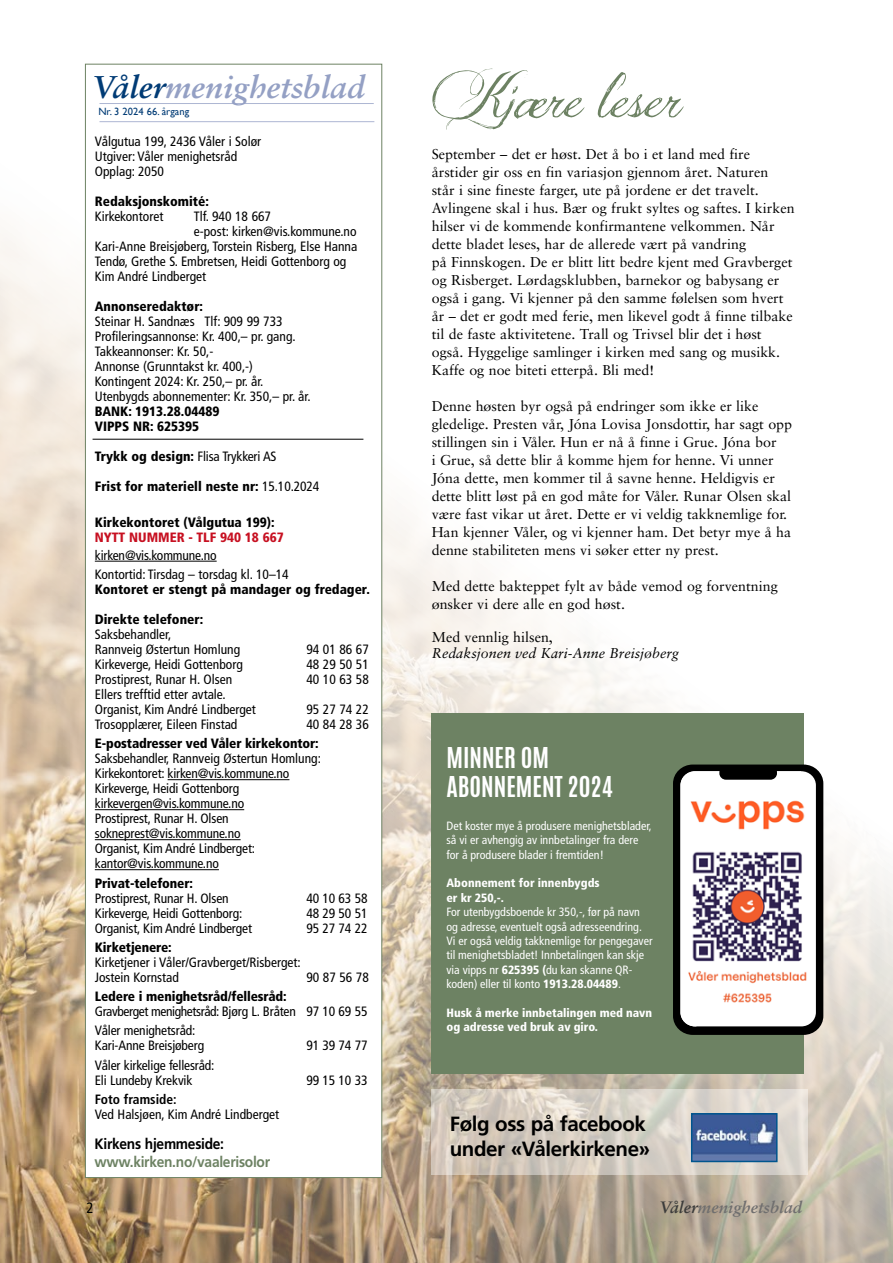
<style>
.page{position:relative;width:893px;height:1263px;background:#fff}
.page>*{position:absolute;margin:0;border:0;box-sizing:border-box;transform-origin:0 0}
.t1{font:54px "Jellyka Delicious Cake";color:#6d8263}
.t2{font:italic 700 31.5px "Sabon LT Std";color:#94a0c4}
.t3{font:700 24px/28.8px "Antonio";color:#fff}
.t4{font:700 20.55px/24.8px "Frutiger LT Std";letter-spacing:-.02em;color:#000}
.t5{font:italic 700 16.5px "Sabon LT Std";color:#706f6f}
.t6{font:700 15px "Frutiger LT Std";letter-spacing:-.02em;color:#6d8263;scale:.92 1}
.t7{font:700 15px "Frutiger LT Std";letter-spacing:-.02em;color:#000;scale:.92 1}
.t8{font:condensed 15px "Frutiger LT Std";color:#000}
.t9{font:14.25px/18px "Sabon LT Pro";color:#000}
.t10{font:italic 14.25px "Sabon LT Std";color:#000}
.t11{font:14.25px "Sabon LT Std";color:#000}
.t12{font:condensed 13.5px/15px "Frutiger LT Std";color:#000}
.t13{font:900 condensed 13.5px/15px "Frutiger LT Std";color:#000}
.t14{font:900 condensed 13.5px "Frutiger LT Std";color:#c71021}
.t15{font:700 condensed 13.5px "Frutiger LT Std";color:#000}
.t16{font:condensed 12px/14.4px "Frutiger LT Std";color:#fff}
.t17{font:900 condensed 12px/14.4px "Frutiger LT Std";color:#fff}
.t18{font:10.5px "Gill Sans";color:#003b75}
.s1{color:#003b75}
.s2{font-weight:900}
.s3{font-weight:400}
.s4{color:#3c3c3b}
</style>
<div class="page">
<img style="left:0;top:63px;width:893px;height:1200px">
<div style="left:85px;top:64px;width:297px;height:1114px;background:#fff;border:1px solid #6d8263"></div>
<hr style="left:99px;top:103px;width:275px;height:1px;background:#adb6d3">
<hr style="left:99px;top:121px;width:275px;height:1px;background:#adb6d3">
<hr style="left:95px;top:561px;width:122px;height:1px;background:#000">
<hr style="left:168px;top:779px;width:121px;height:1px;background:#000">
<hr style="left:95px;top:809px;width:149px;height:1px;background:#000">
<hr style="left:95px;top:839px;width:146px;height:1px;background:#000">
<hr style="left:95px;top:869px;width:124px;height:1px;background:#000">
<hr style="left:93px;top:439px;width:270px;height:1px;background:#000">
<svg style="left:431px;top:1090px;width:376px;height:85px;background:#d7cfc5"></svg>
<img style="left:694px;top:1116px;width:81px;height:43px">
<div style="left:691px;top:1113px;width:87px;height:49px;border:2px solid #00558e"></div>
<div style="left:431px;top:713px;width:372px;height:361px;background:#6d8263"></div>
<div style="left:673px;top:764px;width:150px;height:271px;background:#000;border-radius:19px"></div>
<div style="left:680px;top:771px;width:136px;height:255px;background:#fff;border-radius:14px"></div>
<svg style="left:680px;top:771px;width:121px;height:255px"></svg>
<div style="left:719px;top:766px;width:58px;height:14px;background:#000;border-radius:6px"></div>
<img style="left:686px;top:792px;width:121px;height:217px">
<h2 class="t2" style="left:93px;top:68px;width:273px"><span class="s1">Våler</span>menighetsblad</h2>
<p class="t12" style="left:95px;top:134px;width:168px">Vålgutua 199, 2436 Våler i Solør<br>Utgiver: Våler menighetsråd<br>Opplag: 2050</p>
<p class="t13" style="left:95px;top:194px;width:116px">Redaksjonskomité:</p>
<p class="t12" style="left:95px;top:209px;width:70px">Kirkekontoret</p>
<p class="t12" style="left:194px;top:209px;width:79px">Tlf. 940 18 667</p>
<p class="t12" style="left:194px;top:224px;width:164px">e-post: kirken@vis.kommune.no</p>
<p class="t12" style="left:95px;top:239px;width:264px">Kari-Anne Breisjøberg, Torstein Risberg, Else Hanna</p>
<p class="t12" style="left:95px;top:254px;width:253px">Tendø, Grethe S. Embretsen, Heidi Gottenborg og</p>
<p class="t12" style="left:95px;top:269px;width:113px">Kim André Lindberget</p>
<p class="t13" style="left:95px;top:299px;width:110px">Annonseredaktør:</p>
<p class="t12" style="left:95px;top:314px;width:217px">Steinar H. Sandnæs Tlf: 909 99 733<br>Profileringsannonse: Kr. 400,– pr. gang.<br>Takkeannonser: Kr. 50,-<br>Annonse (Grunntakst kr. 400,-)<br>Kontingent 2024: Kr. 250,– pr. år.<br>Utenbygds abonnementer: Kr. 350,– pr. år.</p>
<p class="t13" style="left:95px;top:403px;width:126px">BANK: 1913.28.04489<br>VIPPS NR: 625395</p>
<p class="t12" style="left:95px;top:449px;width:183px"><span class="s2">Trykk og design:</span> Flisa Trykkeri AS</p>
<p class="t13" style="left:95px;top:478px;width:226px">Frist for materiell neste nr: <span class="s3">15.10.2024</span></p>
<p class="t13" style="left:95px;top:514px;width:181px">Kirkekontoret (Vålgutua 199):</p>
<p class="t14" style="left:95px;top:529px;width:191px">NYTT NUMMER - TLF 940 18 667</p>
<p class="t12" style="left:95px;top:546px;width:195px;line-height:19.2px">kirken@vis.kommune.no<br>Kontortid: Tirsdag – torsdag kl. 10–14</p>
<p class="t13" style="left:95px;top:582px;width:277px">Kontoret er stengt på mandager og fredager.</p>
<p class="t13" style="left:95px;top:612px;width:110px">Direkte telefoner:</p>
<p class="t12" style="left:95px;top:627px;width:147px">Saksbehandler,<br>Rannveig Østertun Homlung</p>
<p class="t18" style="left:98px;top:106px;width:92px">Nr. 3 2024 66. årgang</p>
<p class="t12" style="left:306px;top:642px;width:64px">94 01 86 67</p>
<p class="t12" style="left:95px;top:657px;width:150px">Kirkeverge, Heidi Gottenborg</p>
<p class="t12" style="left:306px;top:657px;width:64px">48 29 50 51</p>
<p class="t12" style="left:95px;top:672px;width:139px">Prostiprest, Runar H. Olsen</p>
<p class="t12" style="left:306px;top:672px;width:64px">40 10 63 58</p>
<p class="t12" style="left:95px;top:687px;width:163px">Ellers trefftid etter avtale.<br>Organist, Kim André Lindberget</p>
<p class="t12" style="left:306px;top:702px;width:64px">95 27 74 22</p>
<p class="t12" style="left:95px;top:717px;width:144px">Trosopplærer, Eileen Finstad</p>
<p class="t12" style="left:306px;top:717px;width:64px">40 84 28 36</p>
<p class="t13" style="left:95px;top:736px;width:225px">E-postadresser ved Våler kirkekontor:</p>
<p class="t12" style="left:95px;top:751px;width:228px">Saksbehandler, Rannveig Østertun Homlung:<br>Kirkekontoret: kirken@vis.kommune.no<br>Kirkeverge, Heidi Gottenborg kirkevergen@vis.kommune.no<br>Prostiprest, Runar H. Olsen sokneprest@vis.kommune.no<br>Organist, Kim André Lindberget: kantor@vis.kommune.no</p>
<p class="t13" style="left:95px;top:875px;width:100px">Privat-telefoner:</p>
<p class="t12" style="left:95px;top:890px;width:135px">Prostiprest, Runar H. Olsen</p>
<p class="t12" style="left:306px;top:890px;width:63px">40 10 63 58</p>
<p class="t12" style="left:95px;top:905px;width:149px">Kirkeverge, Heidi Gottenborg:</p>
<p class="t12" style="left:306px;top:905px;width:63px">48 29 50 51</p>
<p class="t12" style="left:95px;top:920px;width:159px">Organist, Kim André Lindberget</p>
<p class="t12" style="left:306px;top:920px;width:63px">95 27 74 22</p>
<p class="t13" style="left:95px;top:939px;width:78px">Kirketjenere:</p>
<p class="t12" style="left:95px;top:955px;width:208px">Kirketjener i Våler/Gravberget/Risberget:<br>Jostein Kornstad</p>
<p class="t12" style="left:306px;top:970px;width:64px">90 87 56 78</p>
<p class="t13" style="left:95px;top:989px;width:193px">Ledere i menighetsråd/fellesråd:</p>
<p class="t12" style="left:95px;top:1002px;width:274px;line-height:19.2px">Gravberget menighetsråd: Bjørg L. Bråten 97 10 69 55<br>Våler menighetsråd:</p>
<p class="t12" style="left:95px;top:1038px;width:111px">Kari-Anne Breisjøberg</p>
<p class="t12" style="left:306px;top:1038px;width:63px">91 39 74 77</p>
<p class="t12" style="left:95px;top:1057px;width:121px">Våler kirkelige fellesråd:<br>Eli Lundeby Krekvik</p>
<p class="t12" style="left:306px;top:1072px;width:63px">99 15 10 33</p>
<h1 class="t1" style="left:430px;top:63px;width:254px">Kjære leser</h1>
<p class="t9" style="left:432px;top:144px;width:364px">September – det er høst. Det å bo i et land med fire årstider gir oss en fin variasjon gjennom året. Naturen står i sine fineste farger, ute på jordene er det travelt.<br>Avlingene skal i hus. Bær og frukt syltes og saftes. I kirken hilser vi de kommende konfirmantene velkommen. Når dette bladet leses, har de allerede vært på vandring<br>på Finnskogen. De er blitt litt bedre kjent med Gravberget og Risberget. Lørdagsklubben, barnekor og babysang er også i gang. Vi kjenner på den samme følelsen som hvert år – det er godt med ferie, men likevel godt å finne tilbake til de faste aktivitetene. Trall og Trivsel blir det i høst også. Hyggelige samlinger i kirken med sang og musikk.<br>Kaffe og noe biteti etterpå. Bli med!</p>
<p class="t9" style="left:432px;top:396px;width:362px">Denne høsten byr også på endringer som ikke er like gledelige. Presten vår, Jóna Lovisa Jonsdottir, har sagt opp stillingen sin i Våler. Hun er nå å finne i Grue. Jóna bor<br>i Grue, så dette blir å komme hjem for henne. Vi unner Jóna dette, men kommer til å savne henne. Heldigvis er dette blitt løst på en god måte for Våler. Runar Olsen skal være fast vikar ut året. Dette er vi veldig takknemlige for.<br>Han kjenner Våler, og vi kjenner ham. Det betyr mye å ha denne stabiliteten mens vi søker etter ny prest.</p>
<p class="t9" style="left:432px;top:576px;width:348px">Med dette bakteppet fylt av både vemod og forventning ønsker vi dere alle en god høst.</p>
<p class="t11" style="left:432px;top:628px;width:123px">Med vennlig hilsen,</p>
<p class="t10" style="left:432px;top:645px;width:249px">Redaksjonen ved Kari-Anne Breisjøberg</p>
<h3 class="t3" style="left:446px;top:744px;width:168px">MINNER OM<br>ABONNEMENT 2024</h3>
<p class="t16" style="left:446px;top:818px;width:207px">Det koster mye å produsere menighetsblader, så vi er avhengig av innbetalinger fra dere for å produsere blader i fremtiden!</p>
<p class="t17" style="left:446px;top:876px;width:155px">Abonnement for innenbygds er kr 250,-.</p>
<p class="t16" style="left:446px;top:905px;width:208px">For utenbygdsboende kr 350,-, før på navn og adresse, eventuelt også adresseendring.<br>Vi er også veldig takknemlige for pengegaver til menighetsbladet! Innbetalingen kan skje via vipps nr <span class="s2">625395 (</span>du kan skanne QR&shy;koden) eller til konto <span class="s2">1913.28.04489</span>.</p>
<p class="t17" style="left:446px;top:1005px;width:207px">Husk å merke innbetalingen med navn og adresse ved bruk av giro.</p>
<p class="t15" style="left:95px;top:1091px;width:83px">Foto framside:</p>
<p class="t12" style="left:95px;top:1107px;width:186px">Ved Halsjøen, Kim André Lindberget</p>
<h3 class="t4" style="left:450px;top:1111px;width:202px">Følg oss på facebook under «Vålerkirkene»</h3>
<p class="t7" style="left:95px;top:1135px;width:142px">Kirkens hjemmeside:</p>
<p class="t6" style="left:95px;top:1153px;width:192px">www.kirken.no/vaalerisolor</p>
<p class="t8" style="left:87px;top:1199px;width:9px">2</p>
<p class="t5" style="left:660px;top:1198px;width:144px"><span class="s4">Våler</span>menighetsblad</p>
</div>
